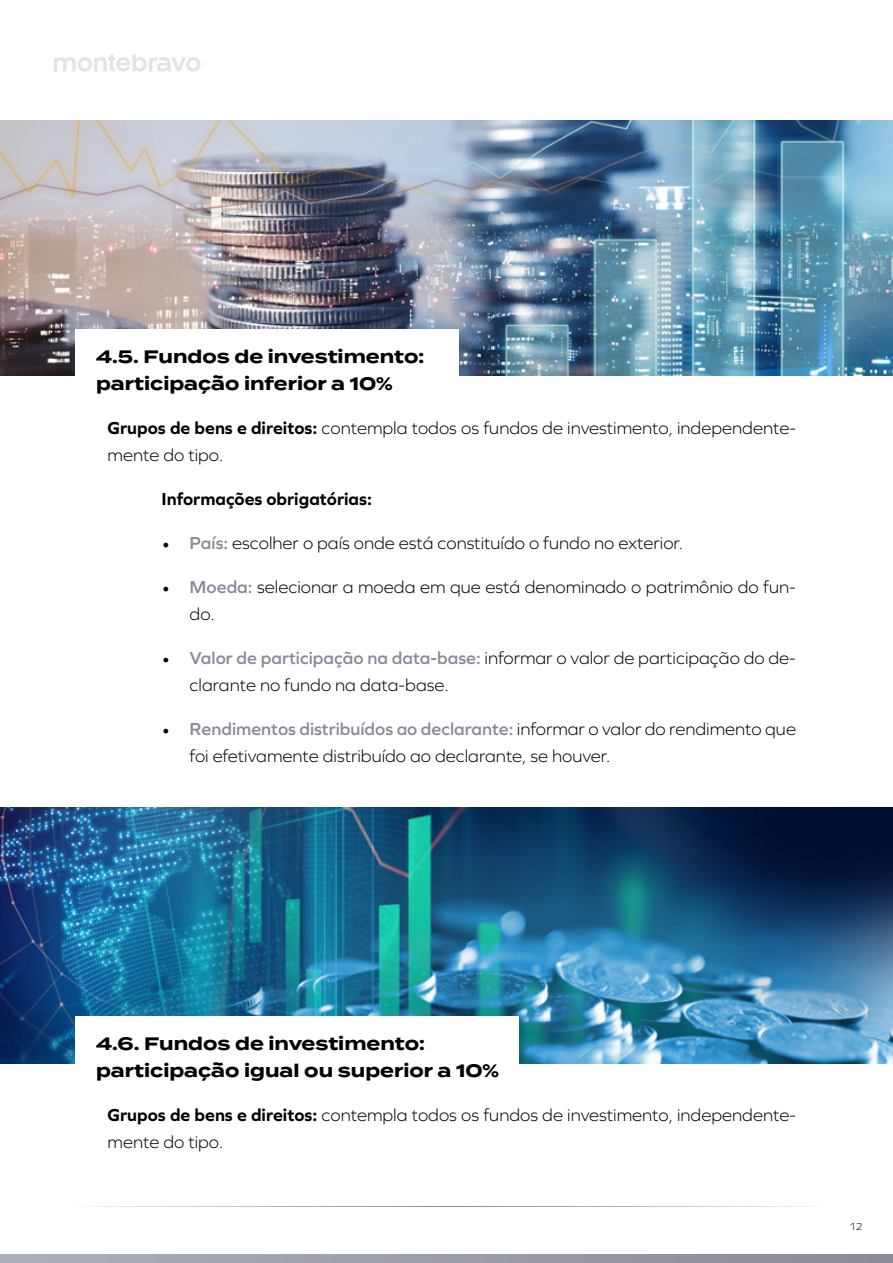
<style>
.page{position:relative;width:893px;height:1263px;background:#fff}
.page>*{position:absolute;margin:0;border:0;box-sizing:border-box;transform-origin:0 0}
.t1{font:300 18px/27px "Graphie";color:#000}
.t2{font:700 18px/27px "Termina";color:#000}
.t3{font:700 18px "Graphie";color:#000}
.t4{font:300 10.5px "Graphie";color:#000}
.s1{font-weight:700}
.s2{font-family:"Minion Pro";font-weight:400}
.s3{font-weight:600;color:#898a98}
</style>
<div class="page">
<svg style="left:0;top:1255px;width:893px;height:8px"></svg>
<svg style="left:54px;top:53px;width:147px;height:18px"></svg>
<img style="left:0;top:121px;width:893px;height:255px">
<img style="left:0;top:808px;width:893px;height:255px">
<div style="left:76px;top:329px;width:383px;height:53px;background:#fff"></div>
<div style="left:76px;top:1017px;width:443px;height:52px;background:#fff"></div>
<p class="t2" style="left:96px;top:343px;width:330px">4.5. Fundos de investimento: participação inferior a 10%</p>
<p class="t1" style="left:108px;top:414px;width:690px"><span class="s1">Grupos de bens e direitos:</span> contempla todos os fundos de investimento, independente&shy;mente do tipo.</p>
<p class="t3" style="left:162px;top:488px;width:212px">Informações obrigatórias:</p>
<p class="t1" style="left:163px;top:529px;width:522px"><span class="s2">•</span> <span class="s3">País:</span> escolher o país onde está constituído o fundo no exterior.</p>
<p class="t1" style="left:190px;top:573px;width:608px;text-indent:-27px"><span class="s2">•</span> <span class="s3">Moeda:</span> selecionar a moeda em que está denominado o patrimônio do fun&shy;do.</p>
<p class="t1" style="left:190px;top:644px;width:608px;text-indent:-27px"><span class="s2">•</span> <span class="s3">Valor de participação na data-base:</span> informar o valor de participação do de&shy;clarante no fundo na data-base.</p>
<p class="t1" style="left:190px;top:715px;width:608px;text-indent:-27px"><span class="s2">•</span> <span class="s3">Rendimentos distribuídos ao declarante:</span> informar o valor do rendimento que foi efetivamente distribuído ao declarante, se houver.</p>
<p class="t2" style="left:96px;top:1030px;width:404px">4.6. Fundos de investimento: participação igual ou superior a 10%</p>
<p class="t1" style="left:108px;top:1101px;width:690px"><span class="s1">Grupos de bens e direitos:</span> contempla todos os fundos de investimento, independente&shy;mente do tipo.</p>
<p class="t4" style="left:849px;top:1221px;width:15px">12</p>
</div>
